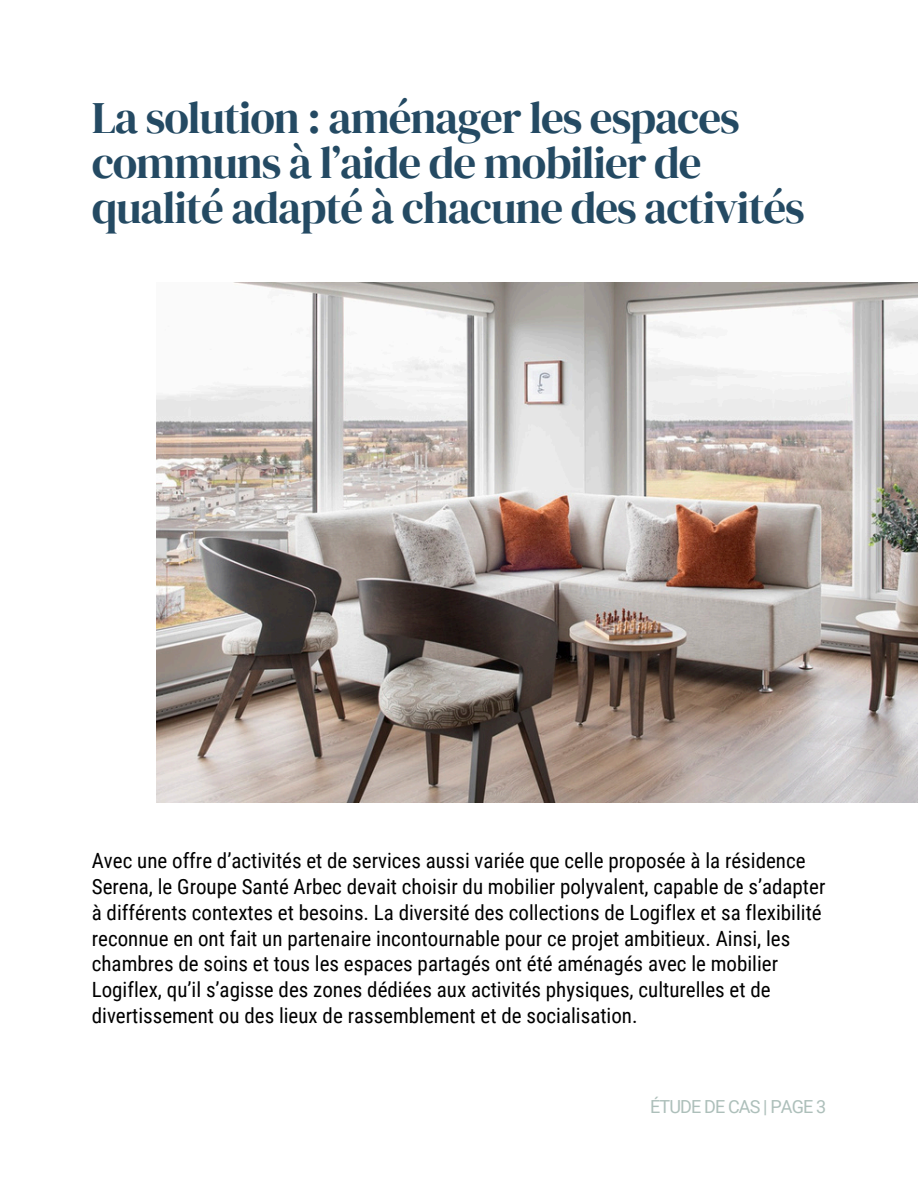
<style>
.page{position:relative;width:918px;height:1188px;background:#fff}
.page>*{position:absolute;margin:0;border:0;box-sizing:border-box;transform-origin:0 0}
.t1{font:45px/45px "DM Serif Display";letter-spacing:-.025em;color:#244a63}
.t2{font:21px/25.8px "Roboto Condensed";color:#000}
.t3{font:18px "Roboto";letter-spacing:-.045em;color:#adbfba}
</style>
<div class="page">
<img style="left:156px;top:282px;width:762px;height:521px">
<p class="t1" style="left:92px;top:95px;width:715px">La solution : aménager les espaces communs à l’aide de mobilier de qualité adapté à chacune des activités</p>
<h2 class="t2" style="left:92px;top:848px;width:735px">Avec une offre d’activités et de services aussi variée que celle proposée à la résidence Serena, le Groupe Santé Arbec devait choisir du mobilier polyvalent, capable de s’adapter à différents contextes et besoins. La diversité des collections de Logiflex et sa flexibilité reconnue en ont fait un partenaire incontournable pour ce projet ambitieux. Ainsi, les chambres de soins et tous les espaces partagés ont été aménagés avec le mobilier Logiflex, qu’il s’agisse des zones dédiées aux activités physiques, culturelles et de divertissement ou des lieux de rassemblement et de socialisation.</h2>
<h1 class="t3" style="left:650px;top:1096px;width:177px">ÉTUDE DE CAS | PAGE 3</h1>
</div>
